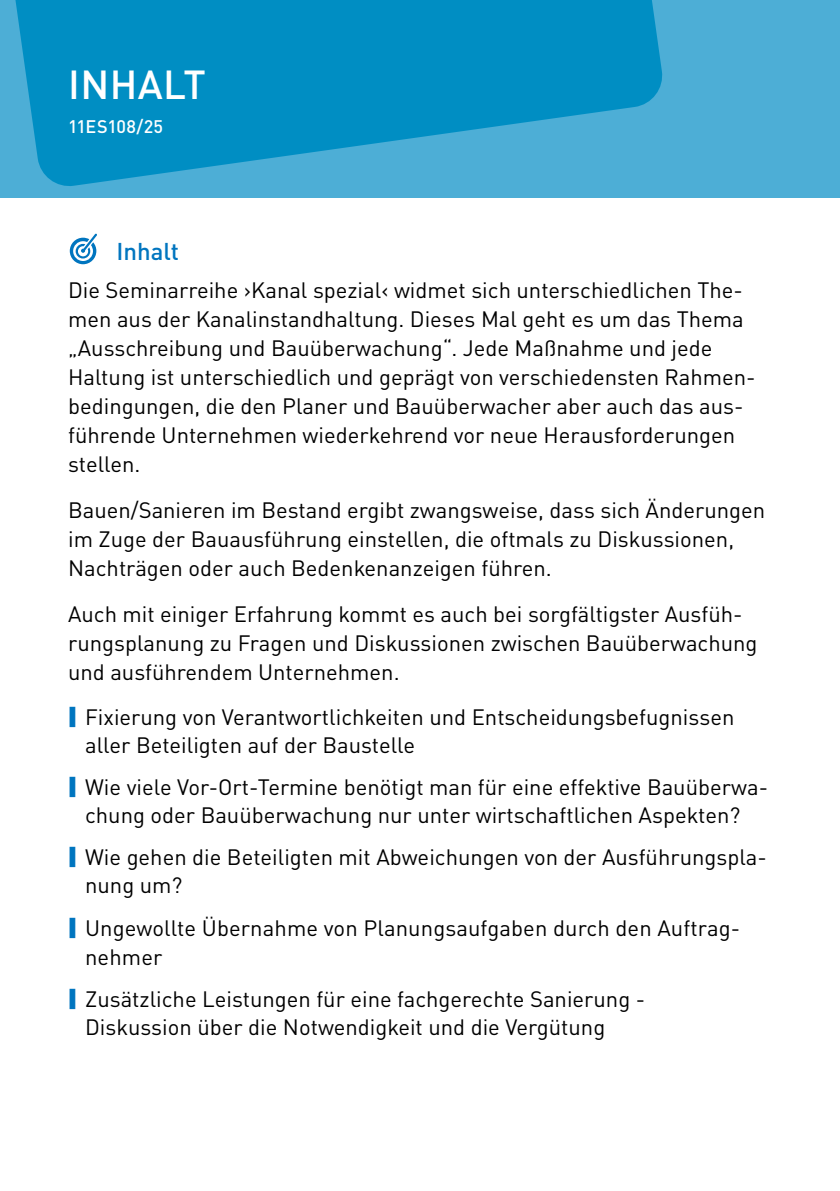
<style>
.page{position:relative;width:840px;height:1191px;background:#fff}
.page>*{position:absolute;margin:0;border:0;box-sizing:border-box;transform-origin:0 0}
.t1{font:500 40px "DINOT";letter-spacing:.01em;color:#fff}
.t2{font:500 24px "DINOT";color:#0075bf}
.t3{font:22px/29px "DINOT";color:#000}
.t4{font:500 18px "DINOT";letter-spacing:-.025em;color:#fff}
</style>
<div class="page">
<svg style="left:0;top:0;width:839px;height:198px;background:#229ccb"></svg>
<svg style="left:70px;top:234px;width:27px;height:30px"></svg>
<h1 class="t1" style="left:68px;top:53px;width:139px">INHALT</h1>
<p class="t4" style="left:68px;top:112px;width:97px">11ES108/25</p>
<p class="t2" style="left:116px;top:233px;width:64px">Inhalt</p>
<p class="t3" style="left:68px;top:274px;width:688px">Die Seminarreihe ›Kanal spezial‹ widmet sich unterschiedlichen The&shy;men aus der Kanalinstandhaltung. Dieses Mal geht es um das Thema „Ausschreibung und Bauüberwachung“. Jede Maßnahme und jede Haltung ist unterschiedlich und geprägt von verschiedensten Rahmen&shy;bedingungen, die den Planer und Bauüberwacher aber auch das aus&shy;führende Unternehmen wiederkehrend vor neue Herausforderungen stellen.</p>
<p class="t3" style="left:68px;top:494px;width:698px">Bauen/Sanieren im Bestand ergibt zwangsweise, dass sich Änderungen im Zuge der Bauausführung einstellen, die oftmals zu Diskussionen,<br>Nachträgen oder auch Bedenkenanzeigen führen.</p>
<p class="t3" style="left:68px;top:598px;width:690px">Auch mit einiger Erfahrung kommt es auch bei sorgfältigster Ausfüh&shy;rungsplanung zu Fragen und Diskussionen zwischen Bauüberwachung und ausführendem Unternehmen.</p>
<p class="t3" style="left:85px;top:701px;width:650px;line-height:28px">Fixierung von Verantwortlichkeiten und Entscheidungsbefugnissen aller Beteiligten auf der Baustelle</p>
<p class="t3" style="left:85px;top:772px;width:684px;line-height:28px">Wie viele Vor-Ort-Termine benötigt man für eine effektive Bauüberwa&shy;chung oder Bauüberwachung nur unter wirtschaftlichen Aspekten?</p>
<p class="t3" style="left:85px;top:842px;width:682px;line-height:28px">Wie gehen die Beteiligten mit Abweichungen von der Ausführungspla&shy;nung um?</p>
<p class="t3" style="left:85px;top:911px;width:656px">Ungewollte Übernahme von Planungsaufgaben durch den Auftrag&shy;nehmer</p>
<p class="t3" style="left:85px;top:983px;width:561px;line-height:28px">Zusätzliche Leistungen für eine fachgerechte Sanierung -<br>Diskussion über die Notwendigkeit und die Vergütung</p>
</div>
